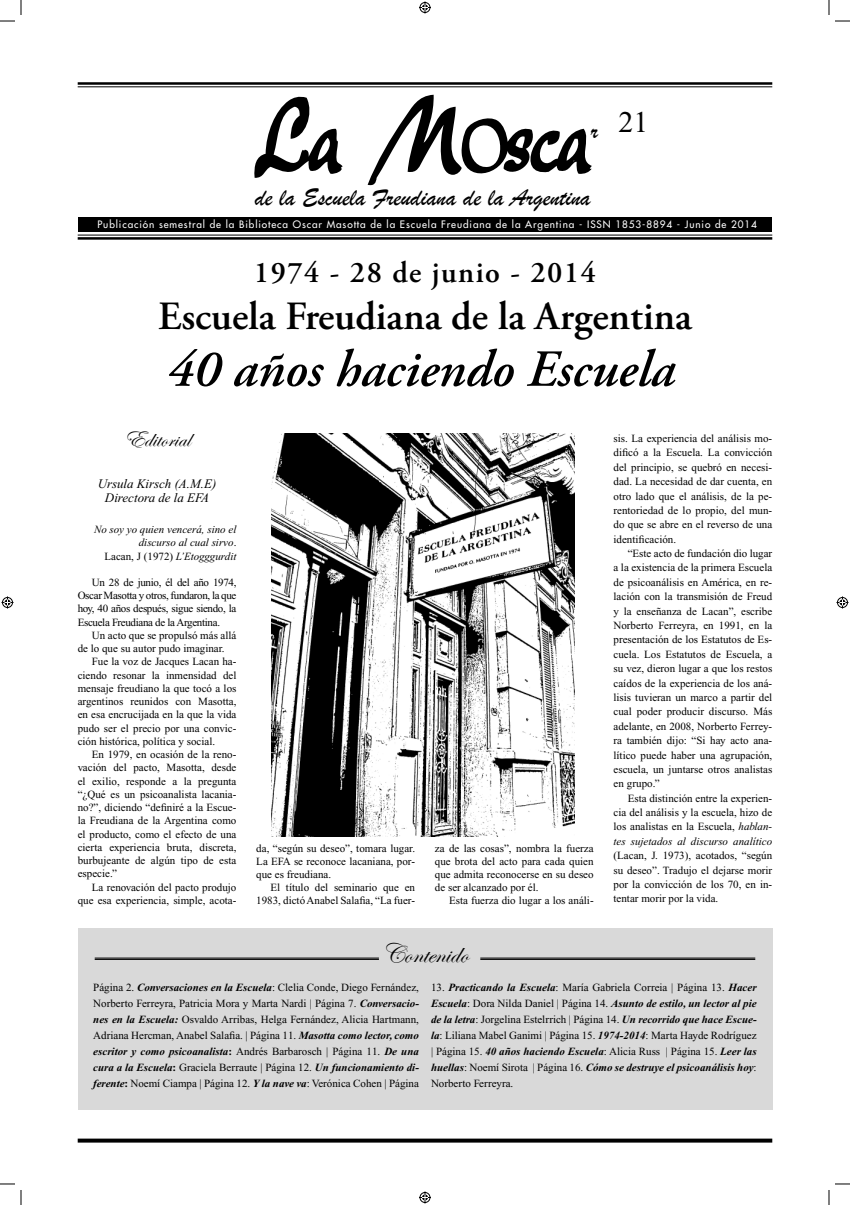
<style>
.page{position:relative;width:850px;height:1205px;background:#fff}
.page>*{position:absolute;margin:0;border:0;box-sizing:border-box;transform-origin:0 0}
.t1{font:italic 600 52px "Adobe Garamond Pro";color:#000}
.t2{font:600 40px "Adobe Garamond Pro";color:#000}
.t3{font:600 30px "Adobe Garamond Pro";letter-spacing:.05em;color:#000}
.t4{font:30px "Times New Roman";color:#000}
.t5{font:28px "Edwardian Script ITC";color:#000}
.t6{font:25px "Brush Script";color:#000}
.t7{font:24px "Edwardian Script ITC";color:#000}
.t8{font:italic 13px/14px "Times New Roman";color:#000;text-align:center}
.t9{font:11px/14.4px "Times New Roman";color:#000;text-align:justify}
.t10{font:italic 11px/13.2px "Times New Roman";color:#000;text-align:right}
.t11{font:10px "Futura";letter-spacing:.09em;color:#fff}
.s1{font-style:normal}
.s2{font-style:italic}
.s3{font-weight:700;font-style:italic}
.s4{font-weight:700}
</style>
<div class="page">
<hr style="left:78px;top:82px;width:694px;height:3px;background:#000">
<hr style="left:78px;top:86px;width:694px;height:1px;background:#000">
<div style="left:78px;top:217px;width:694px;height:14px;background:#000"></div>
<hr style="left:78px;top:235px;width:694px;height:1px;background:#000">
<hr style="left:78px;top:237px;width:694px;height:3px;background:#000">
<svg style="left:254px;top:96px;width:89px;height:82px"></svg>
<svg style="left:368px;top:95px;width:224px;height:91px"></svg>
<img style="left:272px;top:433px;width:302px;height:403px">
<div style="left:78px;top:928px;width:694px;height:182px;background:#d9d9d9"></div>
<svg style="left:78px;top:1138px;width:694px;height:4px;background:#262626"></svg>
<hr style="left:95px;top:957px;width:284px;height:1px;background:#000">
<hr style="left:95px;top:958px;width:284px;height:1px;background:#000">
<hr style="left:480px;top:957px;width:275px;height:1px;background:#000">
<hr style="left:480px;top:958px;width:275px;height:1px;background:#000">
<svg style="left:0;top:0;width:22px;height:22px"></svg>
<svg style="left:0;top:1183px;width:22px;height:21px"></svg>
<svg style="left:828px;top:0;width:22px;height:22px"></svg>
<svg style="left:828px;top:1183px;width:22px;height:21px"></svg>
<svg style="left:419px;top:1px;width:12px;height:13px"></svg>
<svg style="left:419px;top:1191px;width:12px;height:13px"></svg>
<svg style="left:1px;top:596px;width:13px;height:13px"></svg>
<svg style="left:836px;top:596px;width:13px;height:13px"></svg>
<h3 class="t4" style="left:591px;top:111px;width:59px"><sub>r</sub> 21</h3>
<h3 class="t6" style="left:255px;top:182px;width:337px">de la Escuela Freudiana de la Argentina</h3>
<p class="t11" style="left:97px;top:219px;width:661px">Publicación semestral de la Biblioteca Oscar Masotta de la Escuela Freudiana de la Argentina - ISSN 1853-8894 - Junio de 2014</p>
<h3 class="t3" style="left:254px;top:260px;width:344px">1974 - 28 de junio - 2014</h3>
<h2 class="t2" style="left:158px;top:300px;width:535px">Escuela Freudiana de la Argentina</h2>
<h1 class="t1" style="left:167px;top:348px;width:509px">40 años haciendo Escuela</h1>
<h3 class="t7" style="left:124px;top:425px;width:68px">Editorial</h3>
<p class="t8" style="left:98px;top:478px;width:120px">Ursula Kirsch (A.M.E)<br>Directora de la EFA</p>
<p class="t10" style="left:94px;top:523px;width:144px">No soy yo quien vencerá, sino el discurso al cual sirvo<span class="s1">.<br>Lacan, J (1972)</span> L’Etogggurdit</p>
<p class="t9" style="left:78px;top:576px;width:160px;line-height:13.2px;text-indent:14px">Un 28 de junio, él del año 1974, Oscar Masotta y otros, fundaron, la que hoy, 40 años después, sigue siendo, la Escuela Freudiana de la Argentina.</p>
<p class="t9" style="left:78px;top:629px;width:160px;line-height:13.2px;text-indent:14px">Un acto que se propulsó más allá de lo que su autor pudo imaginar.</p>
<p class="t9" style="left:78px;top:656px;width:160px;line-height:13.2px;text-indent:14px">Fue la voz de Jacques Lacan ha&shy;ciendo resonar la inmensidad del mensaje freudiano la que tocó a los argentinos reunidos con Masotta, en esa encrucijada en la que la vida pudo ser el precio por una convic&shy;ción histórica, política y social.</p>
<p class="t9" style="left:78px;top:748px;width:160px;line-height:13.2px;text-indent:14px">En 1979, en ocasión de la reno&shy;vación del pacto, Masotta, desde el exilio, responde a la pregunta “¿Qué es un psicoanalista lacania&shy;no?”, diciendo “definiré a la Escue&shy;la Freudiana de la Argentina como el producto, como el efecto de una cierta experiencia bruta, discreta, burbujeante de algún tipo de esta especie.”</p>
<p class="t9" style="left:78px;top:881px;width:160px;line-height:13.2px;text-align:right">La renovación del pacto produjo que esa experiencia, simple, acota-</p>
<p class="t9" style="left:256px;top:842px;width:160px;line-height:13px">da, “según su deseo”, tomara lugar.<br>La EFA se reconoce lacaniana, por&shy;que es freudiana.</p>
<p class="t9" style="left:256px;top:881px;width:160px;line-height:13px;text-align:right">El título del seminario que en<br>1983, dictó Anabel Salafia, “La fuer-</p>
<p class="t9" style="left:435px;top:842px;width:160px;line-height:13px">za de las cosas”, nombra la fuerza que brota del acto para cada quien que admita reconocerse en su deseo de ser alcanzado por él.</p>
<p class="t9" style="left:449px;top:893px;width:146px">Esta fuerza dio lugar a los análi-</p>
<h3 class="t5" style="left:382px;top:938px;width:88px">Contenido</h3>
<p class="t9" style="left:613px;top:432px;width:160px">sis. La experiencia del análisis mo&shy;dificó a la Escuela. La convicción del principio, se quebró en necesi&shy;dad. La necesidad de dar cuenta, en otro lado que el análisis, de la pe&shy;rentoriedad de lo propio, del mun&shy;do que se abre en el reverso de una identificación.</p>
<p class="t9" style="left:613px;top:547px;width:160px;text-indent:14px">“Este acto de fundación dio lugar a la existencia de la primera Escuela de psicoanálisis en América, en re&shy;lación con la transmisión de Freud y la enseñanza de Lacan”, escribe Norberto Ferreyra, en 1991, en la presentación de los Estatutos de Es&shy;cuela. Los Estatutos de Escuela, a su vez, dieron lugar a que los restos caídos de la experiencia de los aná&shy;lisis tuvieran un marco a partir del cual poder producir discurso. Más adelante, en 2008, Norberto Ferrey&shy;ra también dijo: “Si hay acto ana&shy;lítico puede haber una agrupación, escuela, un juntarse otros analistas en grupo.”</p>
<p class="t9" style="left:613px;top:791px;width:160px;text-indent:14px">Esta distinción entre la experien&shy;cia del análisis y la escuela, hizo de los analistas en la Escuela, <span class="s2">hablan&shy;tes sujetados al discurso analítico</span></p>
<p class="t9" style="left:613px;top:849px;width:160px">(Lacan, J. 1973), acotados, “según su deseo”. Tradujo el dejarse morir por la convicción de los 70, en in&shy;tentar morir por la vida.</p>
<p class="t9" style="left:93px;top:980px;width:327px;line-height:16px">Página 2. <span class="s3">Conversaciones en la Escuela</span>: Clelia Conde, Diego Fernández, Norberto Ferreyra, Patricia Mora y Marta Nardi | Página 7. <span class="s3">Conversacio&shy;nes en la Escuela:</span> Osvaldo Arribas, Helga Fernández, Alicia Hartmann, Adriana Hercman, Anabel Salafia. | Página 11. <span class="s3">Masotta como lector, como escritor y como psicoanalista</span><span class="s4">:</span> Andrés Barbarosch | Página 11. <span class="s3">De una cura a la Escuela</span><span class="s4">:</span> Graciela Berraute | Página 12. <span class="s3">Un funcionamiento di&shy;ferente</span><span class="s4">:</span> Noemí Ciampa | Página 12. <span class="s3">Y la nave va</span>: Verónica Cohen | Página</p>
<p class="t9" style="left:431px;top:980px;width:327px;line-height:16px">13. <span class="s3">Practicando la Escuela</span>: María Gabriela Correia | Página 13. <span class="s3">Hacer Escuela</span>: Dora Nilda Daniel | Página 14. <span class="s3">Asunto de estilo, un lector al pie de la letra</span>: Jorgelina Estelrrich | Página 14. <span class="s3">Un recorrido que hace Escue&shy;la</span>: Liliana Mabel Ganimi | Página 15. <span class="s3">1974-2014</span>: Marta Hayde Rodríguez | Página 15. <span class="s3">40 años haciendo Escuela</span>: Alicia Russ | Página 15. <span class="s3">Leer las huellas</span>: Noemí Sirota | Página 16. <span class="s3">Cómo se destruye el psicoanálisis hoy</span>:<br>Norberto Ferreyra.</p>
</div>
